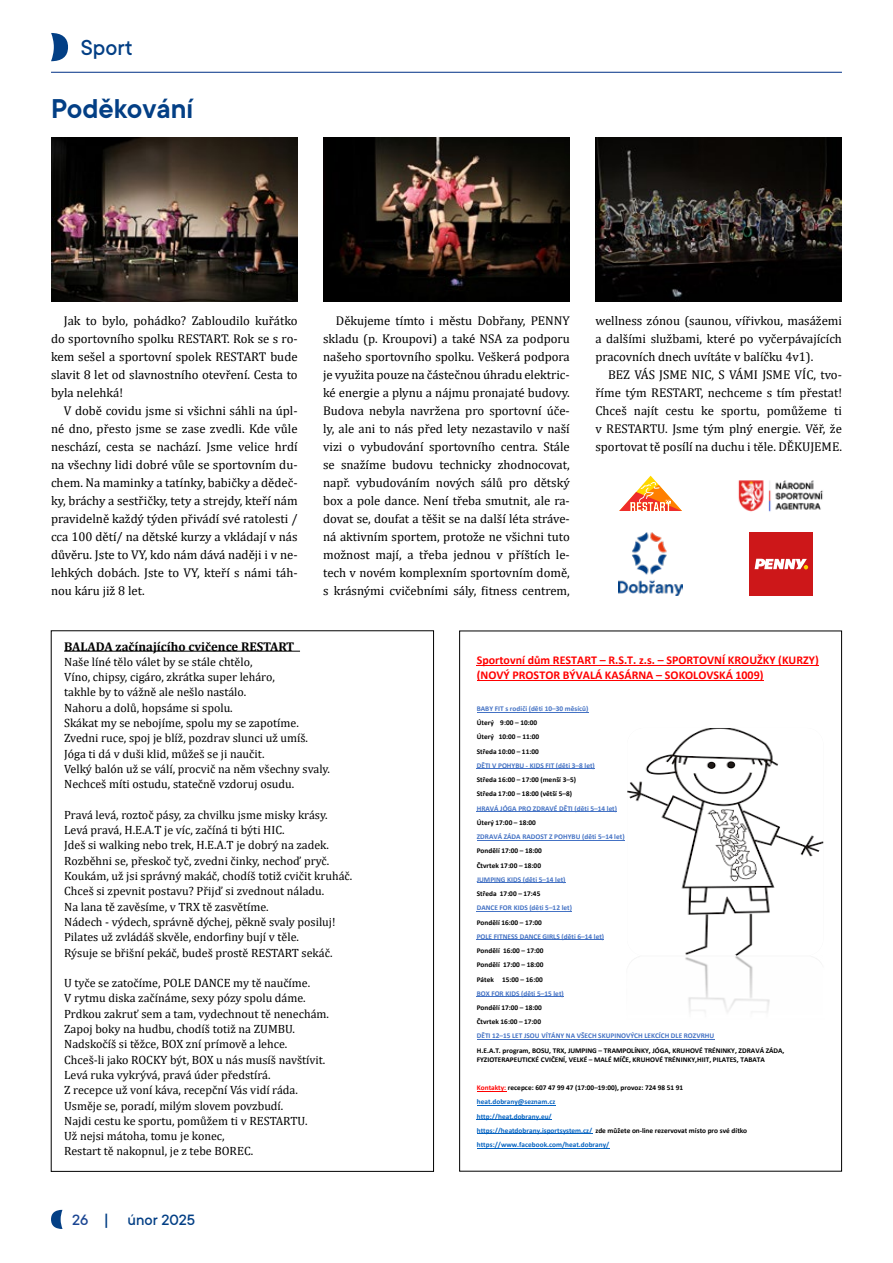
<style>
.page{position:relative;width:893px;height:1263px;background:#fff}
.page>*{position:absolute;margin:0;border:0;box-sizing:border-box;transform-origin:0 0}
.t1{font:600 30px "TT Commons";color:#033f85}
.t2{font:500 24px "TT Commons";color:#033f85}
.t3{font:500 16.5px "TT Commons";color:#033f85}
.t4{font:12.75px/18px "Cambria";color:#000;text-align:justify}
.t5{font:700 12.75px "Cambria";color:#000}
.t6{font:12px/15.3px "Cambria";color:#000}
.t7{font:700 12px/14.5px "Calibri";color:#f00}
.t8{font:700 7.35px/14.2px "Calibri";color:#000}
.t9{font:700 7.35px "Calibri";color:#4472c4}
.t10{font:700 7.35px/14.2px "Calibri";color:#0563c1}
.s1{color:#1b4693}
.s2{font-size:18px}
.s3{color:#f00}
.s4{color:#000}
</style>
<div class="page">
<svg style="left:51px;top:33px;width:17px;height:28px"></svg>
<svg style="left:51px;top:1210px;width:12px;height:19px"></svg>
<hr style="left:51px;top:72px;width:791px;height:1px;background:#1b4693">
<hr style="left:477px;top:665px;width:342px;height:1px;background:#f00">
<hr style="left:477px;top:680px;width:286px;height:1px;background:#f00">
<hr style="left:477px;top:712px;width:111px;height:1px;background:#4472c4">
<hr style="left:477px;top:769px;width:118px;height:1px;background:#4472c4">
<hr style="left:477px;top:811px;width:140px;height:1px;background:#4472c4">
<hr style="left:477px;top:840px;width:148px;height:1px;background:#4472c4">
<hr style="left:477px;top:883px;width:88px;height:1px;background:#4472c4">
<hr style="left:477px;top:911px;width:95px;height:1px;background:#4472c4">
<hr style="left:477px;top:939px;width:127px;height:1px;background:#4472c4">
<hr style="left:477px;top:996px;width:87px;height:1px;background:#4472c4">
<hr style="left:477px;top:1039px;width:237px;height:1px;background:#4472c4">
<svg style="left:477px;top:1091px;width:29px;height:1px"></svg>
<hr style="left:477px;top:1105px;width:78px;height:1px;background:#0563c1">
<hr style="left:477px;top:1119px;width:75px;height:1px;background:#0563c1">
<hr style="left:477px;top:1133px;width:115px;height:1px;background:#0563c1">
<hr style="left:477px;top:1148px;width:132px;height:1px;background:#0563c1">
<img style="left:685px;top:841px;width:139px;height:199px">
<svg style="left:627px;top:728px;width:196px;height:228px"></svg>
<hr style="left:64px;top:651px;width:236px;height:1px;background:#000">
<img style="left:51px;top:138px;width:247px;height:164px">
<img style="left:323px;top:138px;width:247px;height:164px">
<img style="left:595px;top:138px;width:247px;height:164px">
<svg style="left:619px;top:476px;width:63px;height:35px"></svg>
<img style="left:738px;top:480px;width:85px;height:32px">
<div style="left:749px;top:532px;width:64px;height:64px;background:#cd1719"></div>
<svg style="left:755px;top:559px;width:53px;height:10px"></svg>
<img style="left:619px;top:533px;width:63px;height:63px">
<h2 class="t2" style="left:81px;top:32px;width:54px">Sport</h2>
<h1 class="t1" style="left:51px;top:90px;width:144px">Poděkování</h1>
<p class="t4" style="left:51px;top:312px;width:248px;text-indent:13px">Jak to bylo, pohádko? Zabloudilo kuřátko do sportovního spolku RESTART. Rok se s ro&shy;kem sešel a sportovní spolek RESTART bude slavit 8 let od slavnostního otevření. Cesta to byla nelehká!</p>
<p class="t4" style="left:51px;top:402px;width:248px;text-indent:13px">V době covidu jsme si všichni sáhli na úpl&shy;né dno, přesto jsme se zase zvedli. Kde vůle neschází, cesta se nachází. Jsme velice hrdí na všechny lidi dobré vůle se sportovním du&shy;chem. Na maminky a tatínky, babičky a dědeč&shy;ky, bráchy a sestřičky, tety a strejdy, kteří nám pravidelně každý týden přivádí své ratolesti / cca 100 dětí/ na dětské kurzy a vkládají v nás důvěru. Jste to VY, kdo nám dává naději i v ne&shy;lehkých dobách. Jste to VY, kteří s námi táh&shy;nou káru již 8 let.</p>
<p class="t4" style="left:323px;top:312px;width:248px;text-indent:13px">Děkujeme tímto i městu Dobřany, PENNY skladu (p. Kroupovi) a také NSA za podporu našeho sportovního spolku. Veškerá podpora je využita pouze na částečnou úhradu elektric&shy;ké energie a plynu a nájmu pronajaté budovy.<br>Budova nebyla navržena pro sportovní úče&shy;ly, ale ani to nás před lety nezastavilo v naší vizi o vybudování sportovního centra. Stále se snažíme budovu technicky zhodnocovat, např. vybudováním nových sálů pro dětský box a pole dance. Není třeba smutnit, ale ra&shy;dovat se, doufat a těšit se na další léta stráve&shy;ná aktivním sportem, protože ne všichni tuto možnost mají, a třeba jednou v příštích le&shy;tech v novém komplexním sportovním domě, s krásnými cvičebními sály, fitness centrem,</p>
<p class="t4" style="left:595px;top:312px;width:248px">wellness zónou (saunou, vířivkou, masážemi a dalšími službami, které po vyčerpávajících pracovních dnech uvítáte v balíčku 4v1).</p>
<p class="t4" style="left:595px;top:366px;width:248px;text-indent:13px">BEZ VÁS JSME NIC, S VÁMI JSME VÍC, tvo&shy;říme tým RESTART, nechceme s tím přestat!<br>Chceš najít cestu ke sportu, pomůžeme ti v RESTARTU. Jsme tým plný energie. Věř, že sportovat tě posílí na duchu i těle. DĚKUJEME.</p>
<p class="t5" style="left:64px;top:637px;width:232px">BALADA začínajícího cvičence RESTART</p>
<p class="t6" style="left:64px;top:654px;width:267px">Naše líné tělo válet by se stále chtělo,<br>Víno, chipsy, cigáro, zkrátka super leháro,<br>takhle by to vážně ale nešlo nastálo.<br>Nahoru a dolů, hopsáme si spolu.<br>Skákat my se nebojíme, spolu my se zapotíme.<br>Zvedni ruce, spoj je blíž, pozdrav slunci už umíš.<br>Jóga ti dá v duši klid, můžeš se ji naučit.<br>Velký balón už se válí, procvič na něm všechny svaly.<br>Nechceš míti ostudu, statečně vzdoruj osudu.</p>
<p class="t6" style="left:64px;top:807px;width:290px">Pravá levá, roztoč pásy, za chvilku jsme misky krásy.<br>Levá pravá, H.E.A.T je víc, začíná ti býti HIC.<br>Jdeš si walking nebo trek, H.E.A.T je dobrý na zadek.<br>Rozběhni se, přeskoč tyč, zvedni činky, nechoď pryč.<br>Koukám, už jsi správný makáč, chodíš totiž cvičit kruháč.<br>Chceš si zpevnit postavu? Přijď si zvednout náladu.<br>Na lana tě zavěsíme, v TRX tě zasvětíme.<br>Nádech - výdech, správně dýchej, pěkně svaly posiluj!<br>Pilates už zvládáš skvěle, endorfiny bují v těle.<br>Rýsuje se břišní pekáč, budeš prostě RESTART sekáč.</p>
<p class="t6" style="left:64px;top:975px;width:266px">U tyče se zatočíme, POLE DANCE my tě naučíme.<br>V rytmu diska začínáme, sexy pózy spolu dáme.<br>Prdkou zakruť sem a tam, vydechnout tě nenechám.<br>Zapoj boky na hudbu, chodíš totiž na ZUMBU.<br>Nadskočíš si těžce, BOX zní prímově a lehce.<br>Chceš-li jako ROCKY být, BOX u nás musíš navštívit.<br>Levá ruka vykrývá, pravá úder předstírá.<br>Z recepce už voní káva, recepční Vás vidí ráda.<br>Usměje se, poradí, milým slovem povzbudí.<br>Najdi cestu ke sportu, pomůžem ti v RESTARTU.<br>Už nejsi mátoha, tomu je konec,<br>Restart tě nakopnul, je z tebe BOREC.</p>
<p class="t3" style="left:72px;top:1210px;width:124px"><span class="s1">26</span> <span class="s2">|</span> únor 2025</p>
<p class="t7" style="left:477px;top:653px;width:344px">Sportovní dům RESTART – R.S.T. z.s. – SPORTOVNÍ KROUŽKY (KURZY) (NOVÝ PROSTOR BÝVALÁ KASÁRNA – SOKOLOVSKÁ 1009)</p>
<p class="t9" style="left:477px;top:703px;width:113px">BABY FIT s rodiči (děti 10–30 měsíců)</p>
<p class="t8" style="left:477px;top:716px;width:64px">Úterý 9:00 – 10:00<br>Úterý 10:00 – 11:00<br>Středa 10:00 – 11:00</p>
<p class="t9" style="left:477px;top:760px;width:120px">DĚTI V POHYBU - KIDS FIT (děti 3–8 let)</p>
<p class="t8" style="left:477px;top:773px;width:101px">Středa 16:00 – 17:00 (menší 3–5)<br>Středa 17:00 – 18:00 (větší 5–8)</p>
<p class="t9" style="left:477px;top:803px;width:142px">HRAVÁ JÓGA PRO ZDRAVÉ DĚTI (děti 5–14 let)</p>
<p class="t8" style="left:477px;top:815px;width:61px">Úterý 17:00 – 18:00</p>
<p class="t9" style="left:477px;top:831px;width:149px">ZDRAVÁ ZÁDA RADOST Z POHYBU (děti 5–14 let)</p>
<p class="t8" style="left:477px;top:844px;width:67px">Pondělí 17:00 – 18:00<br>Čtvrtek 17:00 – 18:00</p>
<p class="t9" style="left:477px;top:874px;width:90px">JUMPING KIDS (děti 5–14 let)</p>
<p class="t8" style="left:477px;top:886px;width:65px">Středa 17:00 – 17:45</p>
<p class="t9" style="left:477px;top:903px;width:97px">DANCE FOR KIDS (děti 5–12 let)</p>
<p class="t8" style="left:477px;top:915px;width:67px">Pondělí 16:00 – 17:00</p>
<p class="t9" style="left:477px;top:931px;width:129px">POLE FITNESS DANCE GIRLS (děti 6–14 let)</p>
<p class="t8" style="left:477px;top:943px;width:68px;text-align:justify">Pondělí 16:00 – 17:00<br>Pondělí 17:00 – 18:00<br>Pátek 15:00 – 16:00</p>
<p class="t9" style="left:477px;top:988px;width:89px">BOX FOR KIDS (děti 5–15 let)</p>
<p class="t8" style="left:477px;top:1000px;width:67px">Pondělí 17:00 – 18:00<br>Čtvrtek 16:00 – 17:00</p>
<p class="t9" style="left:477px;top:1031px;width:239px">DĚTI 12–15 LET JSOU VÍTÁNY NA VŠECH SKUPINOVÝCH LEKCÍCH DLE ROZVRHU</p>
<p class="t8" style="left:477px;top:1046px;width:309px;line-height:8.9px">H.E.A.T. program, BOSU, TRX, JUMPING – TRAMPOLÍNKY, JÓGA, KRUHOVÉ TRÉNINKY, ZDRAVÁ ZÁDA,<br>FYZIOTERAPEUTICKÉ CVIČENÍ, VELKÉ – MALÉ MÍČE, KRUHOVÉ TRÉNINKY,HIIT, PILATES, TABATA</p>
<p class="t10" style="left:477px;top:1080px;width:272px"><span class="s3">Kontakty:</span> <span class="s4">recepce: 607 47 99 47 (17:00–19:00), provoz: 724 98 51 91 </span>heat.dobrany@seznam.cz<br>http://heat.dobrany.eu/<br>https://heatdobrany.isportsystem.cz/ <span class="s4">zde můžete on-line rezervovat místo pro své dítko </span>https://www.facebook.com/heat.dobrany/</p>
</div>
